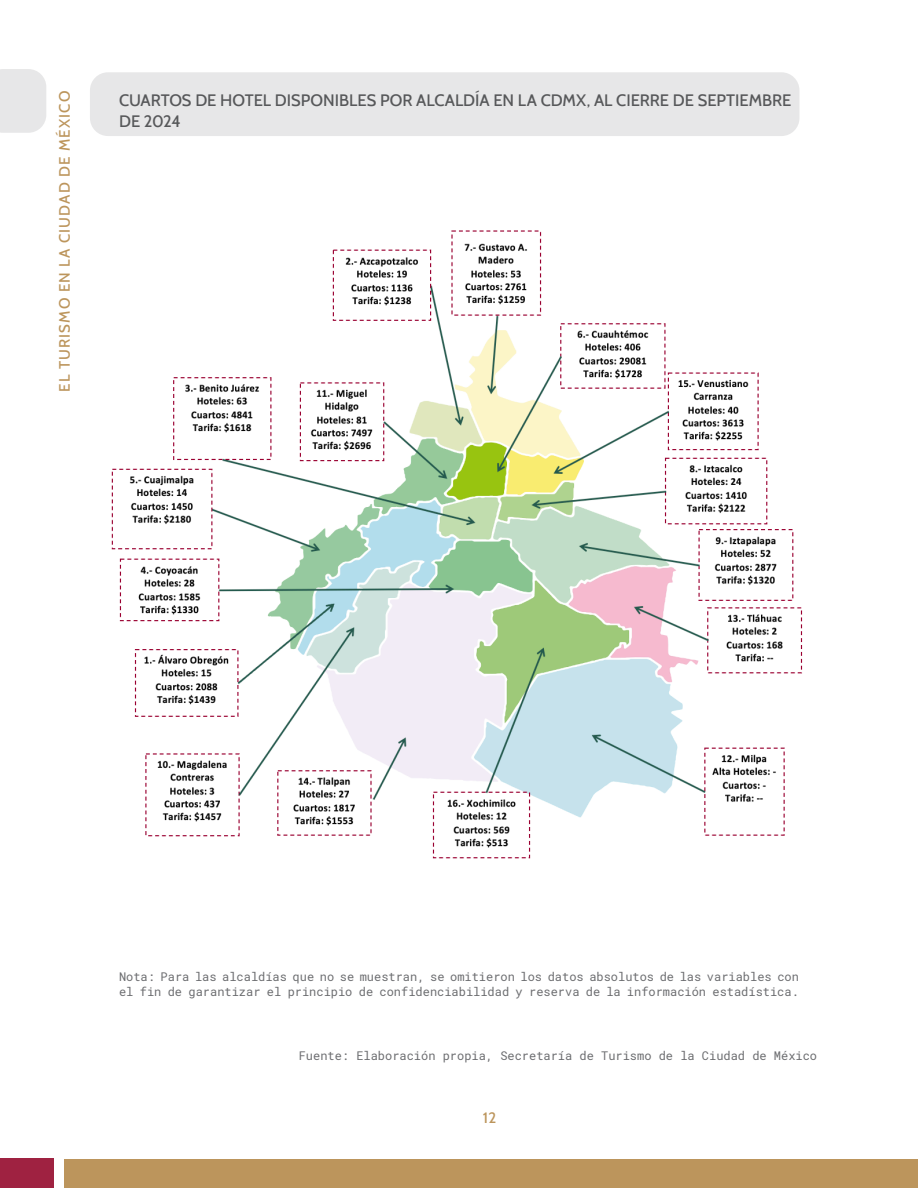
<style>
.page{position:relative;width:918px;height:1188px;background:#fff}
.page>*{position:absolute;margin:0;border:0;box-sizing:border-box;transform-origin:0 0}
.Subtitulo_tablas{font:500 16.5px/21px "Cabin";color:#57585a}
.t1{font:500 15px "Cabin";letter-spacing:.075em;color:#bc955c}
.Texto_NotaPie{font:12px/15px "Roboto Mono";color:#6c6d70}
</style>
<div class="page">
<div style="left:64px;top:1160px;width:854px;height:28px;background:#bc955c"></div>
<div style="left:0;top:1159px;width:54px;height:29px;background:#9f2241"></div>
<div style="left:90px;top:72px;width:710px;height:64px;background:#e7e7e8;border-radius:18px"></div>
<div style="left:0;top:69px;width:46px;height:64px;background:#e7e7e8"></div>
<img style="left:111px;top:230px;width:692px;height:629px">
<p class="t1" style="left:55px;top:392px;width:302px;rotate:-90deg">EL TURISMO EN LA CIUDAD DE MÉXICO</p>
<p class="Subtitulo_tablas" style="left:119px;top:90px;width:674px">CUARTOS DE HOTEL DISPONIBLES POR ALCALDÍA EN LA CDMX, AL CIERRE DE SEPTIEMBRE<br>DE 2024</p>
<p class="Texto_NotaPie" style="left:119px;top:969px;width:681px">Nota: Para las alcaldías que no se muestran, se omitieron los datos absolutos de las variables con el fin de garantizar el principio de confidenciabilidad y reserva de la información estadística.</p>
<p class="Texto_NotaPie" style="left:299px;top:1048px;width:520px">Fuente: Elaboración propia, Secretaría de Turismo de la Ciudad de México</p>
<p class="t1" style="left:483px;top:1109px;width:15px">12</p>
</div>
